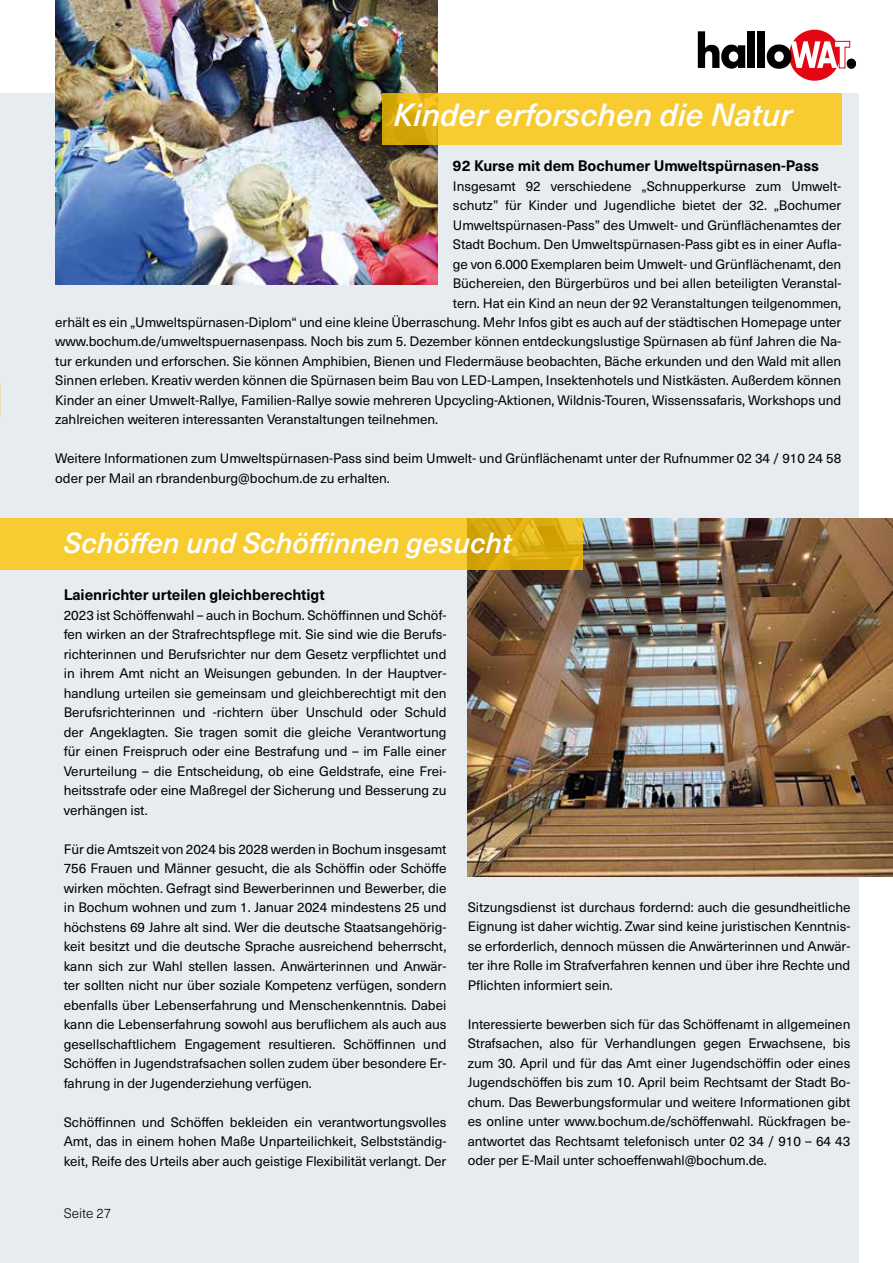
<style>
.page{position:relative;width:893px;height:1263px;background:#fff}
.page>*{position:absolute;margin:0;border:0;box-sizing:border-box;transform-origin:0 0}
.t1{font:italic 500 31.5px "Neue Haas Unica W1 G";color:#fff}
.t2{font:italic 500 28.5px "Neue Haas Unica W1 G";color:#fff}
.t3{font:700 15px "Neue Haas Unica W1 G";letter-spacing:-.005em;color:#000}
.t4{font:13.5px/19.5px "Neue Haas Unica W1 G";letter-spacing:-.005em;color:#000;text-align:justify}
.t5{font:300 13.5px "Neue Haas Unica W1 G";color:#000}
</style>
<div class="page">
<div style="left:0;top:94px;width:859px;height:1169px;background:#e7ecf0"></div>
<div style="left:789px;top:30px;width:51px;height:51px;background:#e30613;border-radius:50%"></div>
<svg style="left:698px;top:31px;width:47px;height:38px"></svg>
<div style="left:748px;top:31px;width:7px;height:37px;background:#000"></div>
<div style="left:758px;top:31px;width:7px;height:37px;background:#000"></div>
<svg style="left:767px;top:41px;width:89px;height:28px"></svg>
<img style="left:468px;top:519px;width:425px;height:357px">
<svg style="left:0;top:519px;width:583px;height:51px;background:#f2c429"></svg>
<img style="left:55px;top:0;width:383px;height:285px">
<svg style="left:383px;top:94px;width:459px;height:51px;background:#f4c72c"></svg>
<h1 class="t1" style="left:393px;top:91px;width:400px">Kinder erforschen die Natur</h1>
<p class="t3" style="left:453px;top:154px;width:368px">92 Kurse mit dem Bochumer Umweltspürnasen-Pass</p>
<p class="t4" style="left:453px;top:175px;width:390px">Insgesamt 92 verschiedene „Schnupperkurse zum Umwelt-</p>
<p class="t4" style="left:453px;top:195px;width:390px">schutz” für Kinder und Jugendliche bietet der 32. „Bochumer</p>
<p class="t4" style="left:453px;top:214px;width:390px">Umweltspürnasen-Pass” des Umwelt- und Grünflächenamtes der</p>
<p class="t4" style="left:453px;top:234px;width:390px">Stadt Bochum. Den Umweltspürnasen-Pass gibt es in einer Aufla-</p>
<p class="t4" style="left:453px;top:253px;width:390px">ge von 6.000 Exemplaren beim Umwelt- und Grünflächenamt, den</p>
<p class="t4" style="left:453px;top:273px;width:390px">Büchereien, den Bürgerbüros und bei allen beteiligten Veranstal-</p>
<p class="t4" style="left:453px;top:292px;width:390px">tern. Hat ein Kind an neun der 92 Veranstaltungen teilgenommen,</p>
<p class="t4" style="left:55px;top:312px;width:788px">erhält es ein „Umweltspürnasen-Diplom“ und eine kleine Überraschung. Mehr Infos gibt es auch auf der städtischen Homepage unter</p>
<p class="t4" style="left:55px;top:331px;width:788px">www.bochum.de/umweltspuernasenpass. Noch bis zum 5. Dezember können entdeckungslustige Spürnasen ab fünf Jahren die Na-</p>
<p class="t4" style="left:55px;top:351px;width:787px">tur erkunden und erforschen. Sie können Amphibien, Bienen und Fledermäuse beobachten, Bäche erkunden und den Wald mit allen</p>
<p class="t4" style="left:55px;top:370px;width:787px">Sinnen erleben. Kreativ werden können die Spürnasen beim Bau von LED-Lampen, Insektenhotels und Nistkästen. Außerdem können</p>
<p class="t4" style="left:55px;top:390px;width:787px">Kinder an einer Umwelt-Rallye, Familien-Rallye sowie mehreren Upcycling-Aktionen, Wildnis-Touren, Wissenssafaris, Workshops und</p>
<p class="t4" style="left:55px;top:409px;width:384px">zahlreichen weiteren interessanten Veranstaltungen teilnehmen.</p>
<p class="t4" style="left:55px;top:448px;width:788px">Weitere Informationen zum Umweltspürnasen-Pass sind beim Umwelt- und Grünflächenamt unter der Rufnummer 02 34 / 910 24 58 oder per Mail an rbrandenburg@bochum.de zu erhalten.</p>
<h2 class="t2" style="left:64px;top:522px;width:449px">Schöffen und Schöffinnen gesucht</h2>
<p class="t3" style="left:64px;top:583px;width:262px">Laienrichter urteilen gleichberechtigt</p>
<p class="t4" style="left:64px;top:604px;width:384px">2023 ist Schöffenwahl – auch in Bochum. Schöffinnen und Schöf&shy;fen wirken an der Strafrechtspflege mit. Sie sind wie die Berufs&shy;richterinnen und Berufsrichter nur dem Gesetz verpflichtet und in ihrem Amt nicht an Weisungen gebunden. In der Hauptver&shy;handlung urteilen sie gemeinsam und gleichberechtigt mit den Berufsrichterinnen und -richtern über Unschuld oder Schuld der Angeklagten. Sie tragen somit die gleiche Verantwortung für einen Freispruch oder eine Bestrafung und – im Falle einer Verurteilung – die Entscheidung, ob eine Geldstrafe, eine Frei&shy;heitsstrafe oder eine Maßregel der Sicherung und Besserung zu verhängen ist.</p>
<p class="t4" style="left:64px;top:838px;width:384px">Für die Amtszeit von 2024 bis 2028 werden in Bochum insgesamt 756 Frauen und Männer gesucht, die als Schöffin oder Schöffe wirken möchten. Gefragt sind Bewerberinnen und Bewerber, die in Bochum wohnen und zum 1. Januar 2024 mindestens 25 und höchstens 69 Jahre alt sind. Wer die deutsche Staatsangehörig&shy;keit besitzt und die deutsche Sprache ausreichend beherrscht, kann sich zur Wahl stellen lassen. Anwärterinnen und Anwär&shy;ter sollten nicht nur über soziale Kompetenz verfügen, sondern ebenfalls über Lebenserfahrung und Menschenkenntnis. Dabei kann die Lebenserfahrung sowohl aus beruflichem als auch aus gesellschaftlichem Engagement resultieren. Schöffinnen und Schöffen in Jugendstrafsachen sollen zudem über besondere Er&shy;fahrung in der Jugenderziehung verfügen.</p>
<p class="t4" style="left:64px;top:1111px;width:384px">Schöffinnen und Schöffen bekleiden ein verantwortungsvolles Amt, das in einem hohen Maße Unparteilichkeit, Selbstständig&shy;keit, Reife des Urteils aber auch geistige Flexibilität verlangt. Der</p>
<p class="t5" style="left:64px;top:1203px;width:49px">Seite 27</p>
<p class="t4" style="left:468px;top:897px;width:384px">Sitzungsdienst ist durchaus fordernd: auch die gesundheitliche Eignung ist daher wichtig. Zwar sind keine juristischen Kenntnis&shy;se erforderlich, dennoch müssen die Anwärterinnen und Anwär&shy;ter ihre Rolle im Strafverfahren kennen und über ihre Rechte und Pflichten informiert sein.</p>
<p class="t4" style="left:468px;top:1014px;width:384px">Interessierte bewerben sich für das Schöffenamt in allgemeinen Strafsachen, also für Verhandlungen gegen Erwachsene, bis zum 30. April und für das Amt einer Jugendschöffin oder eines Jugendschöffen bis zum 10. April beim Rechtsamt der Stadt Bo&shy;chum. Das Bewerbungsformular und weitere Informationen gibt es online unter www.bochum.de/schöffenwahl. Rückfragen be&shy;antwortet das Rechtsamt telefonisch unter 02 34 / 910 – 64 43 oder per E-Mail unter schoeffenwahl@bochum.de.</p>
</div>
